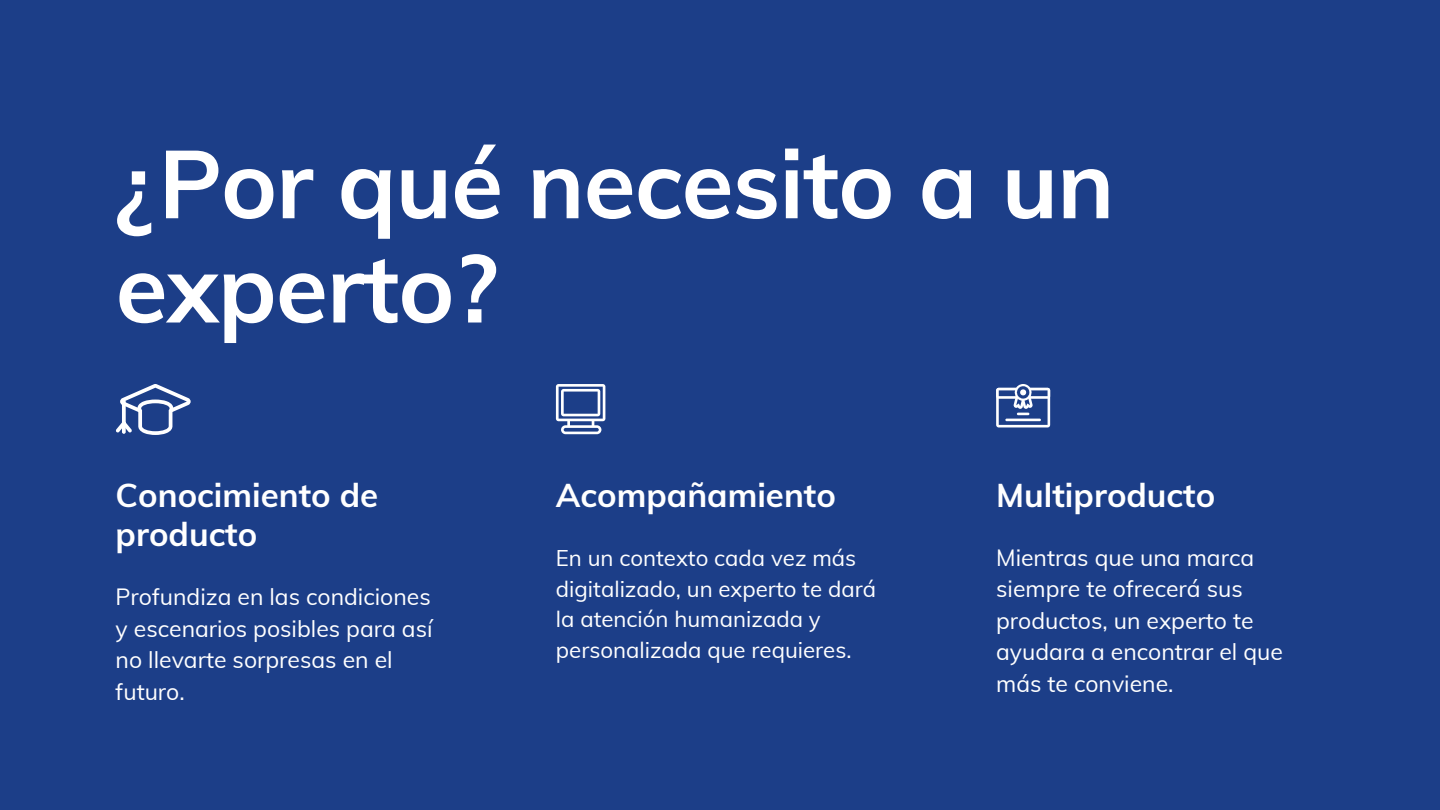
<style>
.page{position:relative;width:1440px;height:810px;background:#1c3e88}
.page>*{position:absolute;margin:0;border:0;box-sizing:border-box;transform-origin:0 0}
.t1{font:700 95px/104.2px "Muli";letter-spacing:-.01em;color:#fff}
.t2{font:700 33px/39px "Muli";color:#fff}
.t3{font:23px/31.5px "Muli";color:#fff}
.t4{font:22.2px/30.8px "Muli";color:#fff}
</style>
<div class="page">
<svg style="left:556px;top:384px;width:49px;height:50px"></svg>
<svg style="left:996px;top:384px;width:54px;height:43px"></svg>
<hr style="left:1005px;top:419px;width:36px;height:2px;background:#fff">
<svg style="left:116px;top:384px;width:75px;height:51px"></svg>
<svg style="left:122px;top:421px;width:4px;height:13px"></svg>
<p class="t1" style="left:116px;top:130px;width:1000px">¿Por qué necesito a un experto?</p>
<p class="t2" style="left:116px;top:475px;width:264px">Conocimiento de producto</p>
<p class="t3" style="left:116px;top:581px;width:318px">Profundiza en las condiciones y escenarios posibles para así no llevarte sorpresas en el futuro.</p>
<p class="t2" style="left:556px;top:475px;width:282px">Acompañamiento</p>
<p class="t4" style="left:556px;top:542px;width:322px">En un contexto cada vez más digitalizado, un experto te dará la atención humanizada y personalizada que requieres.</p>
<p class="t2" style="left:996px;top:475px;width:221px">Multiproducto</p>
<p class="t3" style="left:996px;top:541px;width:288px">Mientras que una marca siempre te ofrecerá sus productos, un experto te ayudara a encontrar el que más te conviene.</p>
</div>
